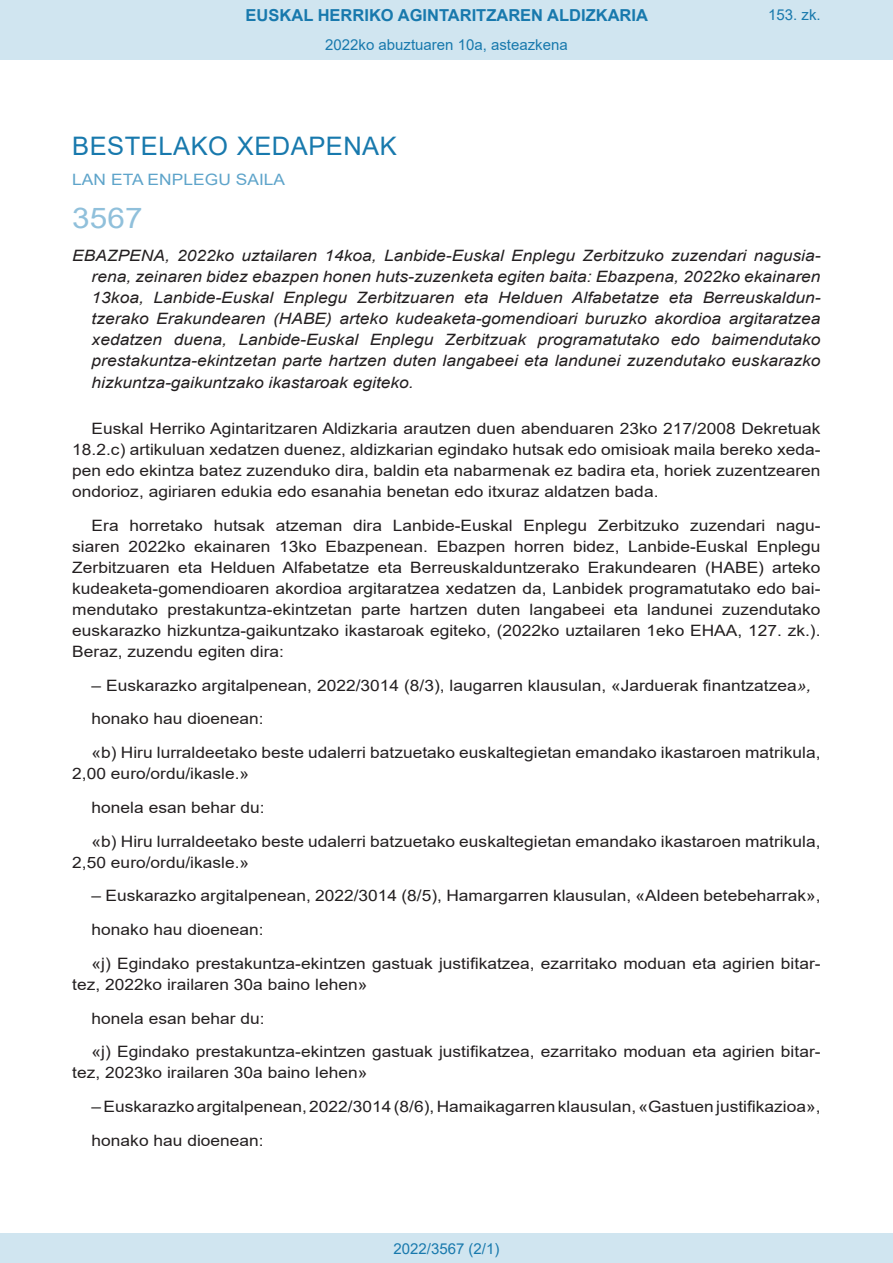
<style>
.page{position:relative;width:893px;height:1263px;background:#fff}
.page>*{position:absolute;margin:0;border:0;box-sizing:border-box;transform-origin:0 0}
.BOPVOrden{font:28.5px "Arial";color:#90c0db;scale:1.11 1}
.BOPVSeccion{font:25.5px "Arial";letter-spacing:.02em;color:#1879ad}
.t1{font:700 16.5px "Arial";color:#1879ad}
.BOPVDetalle{font:15.6px/21px "Arial";color:#231f20;scale:1.11 1}
.BOPVTitulo{font:italic 15.6px/21px "Arial";color:#231f20;text-align:justify;scale:1.11 1}
.BOPVOrganismo{font:15.6px "Arial";letter-spacing:.005em;color:#5ea4ca;scale:1.11 1}
.Paginacion_Centro{font:15px "Arial";color:#1879ad}
.s1{font-style:italic}
</style>
<div class="page">
<div style="left:0;top:0;width:893px;height:60px;background:#d0e5f0"></div>
<div style="left:0;top:1233px;width:893px;height:30px;background:#d0e5f0"></div>
<p class="t1" style="left:246px;top:3px;width:404px">EUSKAL HERRIKO AGINTARITZAREN ALDIZKARIA</p>
<p class="Paginacion_Centro" style="left:325px;top:35px;width:244px">2022ko abuztuaren 10a, asteazkena</p>
<p class="Paginacion_Centro" style="left:768px;top:5px;width:54px">153. zk.</p>
<p class="BOPVSeccion" style="left:72px;top:128px;width:326px">BESTELAKO XEDAPENAK</p>
<p class="BOPVOrganismo" style="left:72px;top:169px;width:193px">LAN ETA ENPLEGU SAILA</p>
<p class="BOPVOrden" style="left:72px;top:198px;width:65px">3567</p>
<p class="BOPVTitulo" style="left:92px;top:246px;width:658px;text-indent:-19px">EBAZPENA, 2022ko uztailaren 14koa, Lanbide-Euskal Enplegu Zerbitzuko zuzendari nagusia&shy;rena, zeinaren bidez ebazpen honen huts-zuzenketa egiten baita: Ebazpena, 2022ko ekainaren 13koa, Lanbide-Euskal Enplegu Zerbitzuaren eta Helduen Alfabetatze eta Berreuskaldun&shy;tzerako Erakundearen (HABE) arteko kudeaketa-gomendioari buruzko akordioa argitaratzea xedatzen duena, Lanbide-Euskal Enplegu Zerbitzuak programatutako edo baimendutako prestakuntza-ekintzetan parte hartzen duten langabeei eta landunei zuzendutako euskarazko hizkuntza-gaikuntzako ikastaroak egiteko.</p>
<p class="BOPVDetalle" style="left:72px;top:418px;width:676px;text-align:justify;text-indent:19px">Euskal Herriko Agintaritzaren Aldizkaria arautzen duen abenduaren 23ko 217/2008 Dekretuak 18.2.c) artikuluan xedatzen duenez, aldizkarian egindako hutsak edo omisioak maila bereko xeda&shy;pen edo ekintza batez zuzenduko dira, baldin eta nabarmenak ez badira eta, horiek zuzentzearen ondorioz, agiriaren edukia edo esanahia benetan edo itxuraz aldatzen bada.</p>
<p class="BOPVDetalle" style="left:72px;top:515px;width:676px;text-align:justify;text-indent:19px">Era horretako hutsak atzeman dira Lanbide-Euskal Enplegu Zerbitzuko zuzendari nagu&shy;siaren 2022ko ekainaren 13ko Ebazpenean. Ebazpen horren bidez, Lanbide-Euskal Enplegu Zerbitzuaren eta Helduen Alfabetatze eta Berreuskalduntzerako Erakundearen (HABE) arteko kudeaketa-gomendioaren akordioa argitaratzea xedatzen da, Lanbidek programatutako edo bai&shy;mendutako prestakuntza-ekintzetan parte hartzen duten langabeei eta landunei zuzendutako euskarazko hizkuntza-gaikuntzako ikastaroak egiteko, (2022ko uztailaren 1eko EHAA, 127. zk.).<br>Beraz, zuzendu egiten dira:</p>
<p class="BOPVDetalle" style="left:92px;top:674px;width:650px">– Euskarazko argitalpenean, 2022/3014 (8/3), laugarren klausulan, «Jarduerak finantzatzea<span class="s1">»,</span></p>
<p class="BOPVDetalle" style="left:92px;top:708px;width:157px">honako hau dioenean:</p>
<p class="BOPVDetalle" style="left:72px;top:742px;width:676px;text-indent:19px">«b) Hiru lurraldeetako beste udalerri batzuetako euskaltegietan emandako ikastaroen matrikula,<br>2,00 euro/ordu/ikasle.»</p>
<p class="BOPVDetalle" style="left:92px;top:797px;width:157px">honela esan behar du:</p>
<p class="BOPVDetalle" style="left:72px;top:830px;width:676px;text-indent:19px">«b) Hiru lurraldeetako beste udalerri batzuetako euskaltegietan emandako ikastaroen matrikula,<br>2,50 euro/ordu/ikasle.»</p>
<p class="BOPVDetalle" style="left:92px;top:885px;width:658px">– Euskarazko argitalpenean, 2022/3014 (8/5), Hamargarren klausulan, «Aldeen betebeharrak»,</p>
<p class="BOPVDetalle" style="left:92px;top:919px;width:157px">honako hau dioenean:</p>
<p class="BOPVDetalle" style="left:72px;top:953px;width:676px;text-indent:19px">«j) Egindako prestakuntza-ekintzen gastuak justifikatzea, ezarritako moduan eta agirien bitar&shy;tez, 2022ko irailaren 30a baino lehen»</p>
<p class="BOPVDetalle" style="left:92px;top:1007px;width:157px">honela esan behar du:</p>
<p class="BOPVDetalle" style="left:72px;top:1041px;width:676px;text-indent:19px">«j) Egindako prestakuntza-ekintzen gastuak justifikatzea, ezarritako moduan eta agirien bitar&shy;tez, 2023ko irailaren 30a baino lehen»</p>
<p class="BOPVDetalle" style="left:92px;top:1096px;width:658px">– Euskarazko argitalpenean, 2022/3014 (8/6), Hamaikagarren klausulan, «Gastuen justifikazioa»,</p>
<p class="BOPVDetalle" style="left:92px;top:1130px;width:157px">honako hau dioenean:</p>
<p class="Paginacion_Centro" style="left:393px;top:1238px;width:107px">2022/3567 (2/1)</p>
</div>
